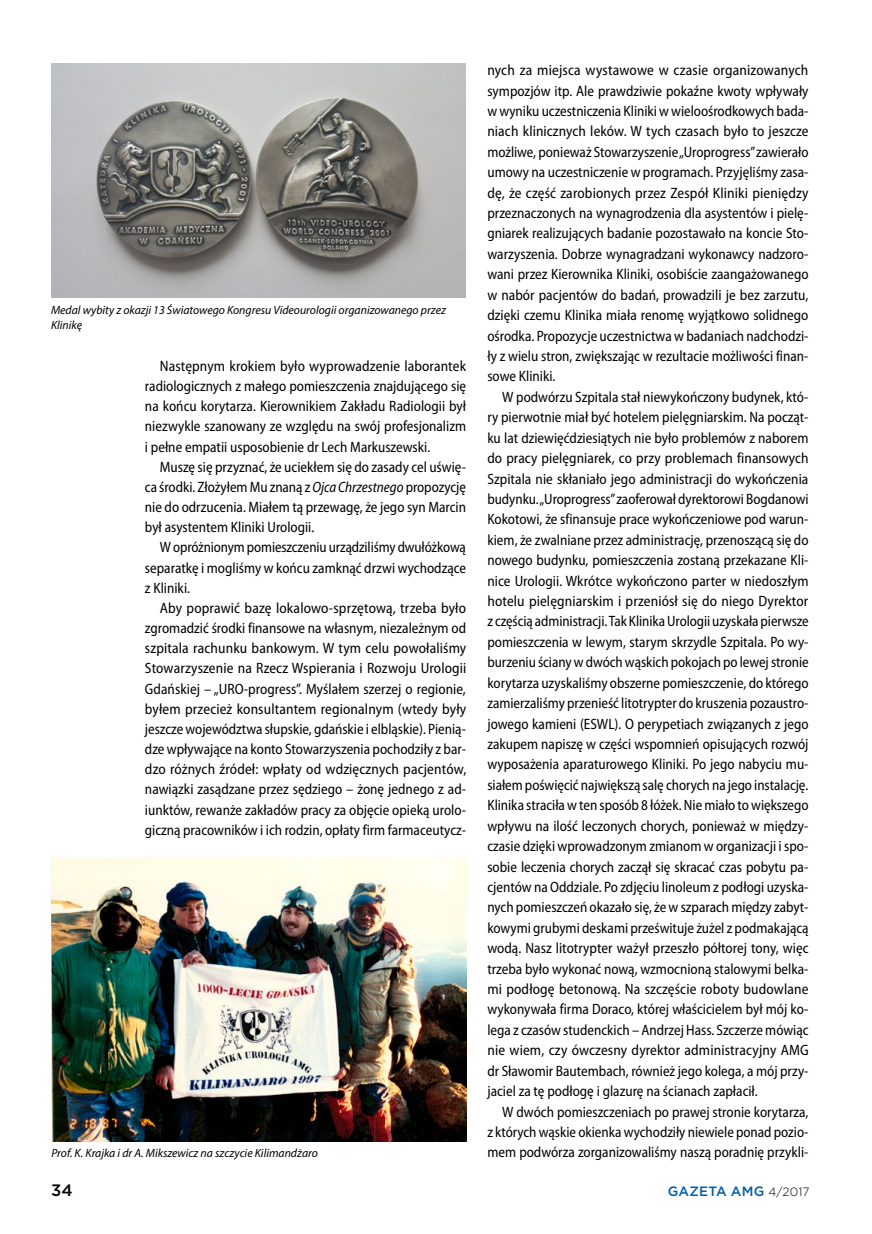
<style>
.page{position:relative;width:872px;height:1234px;background:#fff}
.page>*{position:absolute;margin:0;border:0;box-sizing:border-box;transform-origin:0 0}
.t1{font:500 16.5px "Gotham";color:#000}
.t2{font:semi-condensed 15px/20.4px "Myriad Pro";color:#000;text-align:justify;scale:.96 1}
.t3{font:semi-condensed 15px/20.1px "Myriad Pro";color:#000;text-align:justify}
.t4{font:semi-condensed 15px/20.1px "Myriad Pro";color:#000;text-align:justify;scale:.95 1}
.t5{font:500 13.5px "Gotham";letter-spacing:.015em;color:#005da9}
.t6{font:italic 12px/15px "Myriad Pro";color:#000}
.s1{font-style:italic}
.s2{font-weight:300;font-size:12px;color:#000}
</style>
<div class="page">
<img style="left:51px;top:857px;width:415px;height:283px">
<img style="left:51px;top:64px;width:415px;height:233px">
<p class="t6" style="left:51px;top:302px;width:396px">Medal wybity z okazji 13 Światowego Kongresu Videourologii organizowanego przez<br>Klinikę</p>
<p class="t3" style="left:145px;top:355px;width:323px;text-indent:15px">Następnym krokiem było wyprowadzenie laborantek radiologicznych z małego pomieszczenia znajdującego się na końcu korytarza. Kierownikiem Zakładu Radiologii był niezwykle szanowany ze względu na swój profesjonalizm i pełne empatii usposobienie dr Lech Markuszewski.</p>
<p class="t2" style="left:145px;top:456px;width:336px;text-indent:15px">Muszę się przyznać, że uciekłem się do zasady cel uświę&shy;ca środki. Złożyłem Mu znaną z <span class="s1">Ojca Chrzestnego</span> propozycję nie do odrzucenia. Miałem tą przewagę, że jego syn Marcin był asystentem Kliniki Urologii.</p>
<p class="t4" style="left:145px;top:537px;width:339px;text-indent:15px">W opróżnionym pomieszczeniu urządziliśmy dwułóżkową separatkę i mogliśmy w końcu zamknąć drzwi wychodzące z Kliniki.</p>
<p class="t3" style="left:145px;top:597px;width:323px;text-indent:15px">Aby poprawić bazę lokalowo-sprzętową, trzeba było zgromadzić środki finansowe na własnym, niezależnym od szpitala rachunku bankowym. W tym celu powołaliśmy Stowarzyszenie na Rzecz Wspierania i Rozwoju Urologii Gdańskiej – „URO-progress”. Myślałem szerzej o regionie, byłem przecież konsultantem regionalnym (wtedy były jeszcze województwa słupskie, gdańskie i elbląskie). Pienią&shy;dze wpływające na konto Stowarzyszenia pochodziły z bar&shy;dzo różnych źródeł: wpłaty od wdzięcznych pacjentów, nawiązki zasądzane przez sędziego – żonę jednego z ad&shy;iunktów, rewanże zakładów pracy za objęcie opieką urolo&shy;giczną pracowników i ich rodzin, opłaty firm farmaceutycz-</p>
<p class="t3" style="left:487px;top:60px;width:323px">nych za miejsca wystawowe w czasie organizowanych sympozjów itp. Ale prawdziwie pokaźne kwoty wpływały w wyniku uczestniczenia Kliniki w wieloośrodkowych bada&shy;niach klinicznych leków. W tych czasach było to jeszcze możliwe, ponieważ Stowarzyszenie „Uroprogress” zawierało umowy na uczestniczenie w programach. Przyjęliśmy zasa&shy;dę, że część zarobionych przez Zespół Kliniki pieniędzy przeznaczonych na wynagrodzenia dla asystentów i pielę&shy;gniarek realizujących badanie pozostawało na koncie Sto&shy;warzyszenia. Dobrze wynagradzani wykonawcy nadzoro&shy;wani przez Kierownika Kliniki, osobiście zaangażowanego w nabór pacjentów do badań, prowadzili je bez zarzutu, dzięki czemu Klinika miała renomę wyjątkowo solidnego ośrodka. Propozycje uczestnictwa w badaniach nadchodzi&shy;ły z wielu stron, zwiększając w rezultacie możliwości finan&shy;sowe Kliniki.</p>
<p class="t2" style="left:487px;top:386px;width:336px;text-indent:15px">W podwórzu Szpitala stał niewykończony budynek, któ&shy;ry pierwotnie miał być hotelem pielęgniarskim. Na począt&shy;ku lat dziewięćdziesiątych nie było problemów z naborem do pracy pielęgniarek, co przy problemach finansowych Szpitala nie skłaniało jego administracji do wykończenia budynku. „Uroprogress” zaoferował dyrektorowi Bogdanowi Kokotowi, że sfinansuje prace wykończeniowe pod warun&shy;kiem, że zwalniane przez administrację, przenoszącą się do nowego budynku, pomieszczenia zostaną przekazane Kli&shy;nice Urologii. Wkrótce wykończono parter w niedoszłym hotelu pielęgniarskim i przeniósł się do niego Dyrektor z częścią administracji. Tak Klinika Urologii uzyskała pierwsze pomieszczenia w lewym, starym skrzydle Szpitala. Po wy&shy;burzeniu ściany w dwóch wąskich pokojach po lewej stronie korytarza uzyskaliśmy obszerne pomieszczenie, do którego zamierzaliśmy przenieść litotrypter do kruszenia pozaustro&shy;jowego kamieni (ESWL). O perypetiach związanych z jego zakupem napiszę w części wspomnień opisujących rozwój wyposażenia aparaturowego Kliniki. Po jego nabyciu mu&shy;siałem poświęcić największą salę chorych na jego instalację.<br>Klinika straciła w ten sposób 8 łóżek. Nie miało to większego wpływu na ilość leczonych chorych, ponieważ w między&shy;czasie dzięki wprowadzonym zmianom w organizacji i spo&shy;sobie leczenia chorych zaczął się skracać czas pobytu pa&shy;cjentów na Oddziale. Po zdjęciu linoleum z podłogi uzyska&shy;nych pomieszczeń okazało się, że w szparach między zabyt&shy;kowymi grubymi deskami prześwituje żużel z podmakającą wodą. Nasz litotrypter ważył przeszło półtorej tony, więc trzeba było wykonać nową, wzmocnioną stalowymi belka&shy;mi podłogę betonową. Na szczęście roboty budowlane wykonywała firma Doraco, której właścicielem był mój ko&shy;lega z czasów studenckich – Andrzej Hass. Szczerze mówiąc nie wiem, czy ówczesny dyrektor administracyjny AMG dr Sławomir Bautembach, również jego kolega, a mój przy&shy;jaciel za tę podłogę i glazurę na ścianach zapłacił.</p>
<p class="t2" style="left:487px;top:1100px;width:336px;text-align:right">W dwóch pomieszczeniach po prawej stronie korytarza,<br>z których wąskie okienka wychodziły niewiele ponad pozio-</p>
<p class="t6" style="left:51px;top:1145px;width:268px">Prof. K. Krajka i dr A. Mikszewicz na szczycie Kilimandżaro</p>
<p class="t2" style="left:487px;top:1141px;width:336px">mem podwórza zorganizowaliśmy naszą poradnię przykli-</p>
<p class="t1" style="left:51px;top:1179px;width:23px">34</p>
<p class="t5" style="left:668px;top:1182px;width:143px">GAZETA AMG <span class="s2">4/2017</span></p>
</div>
